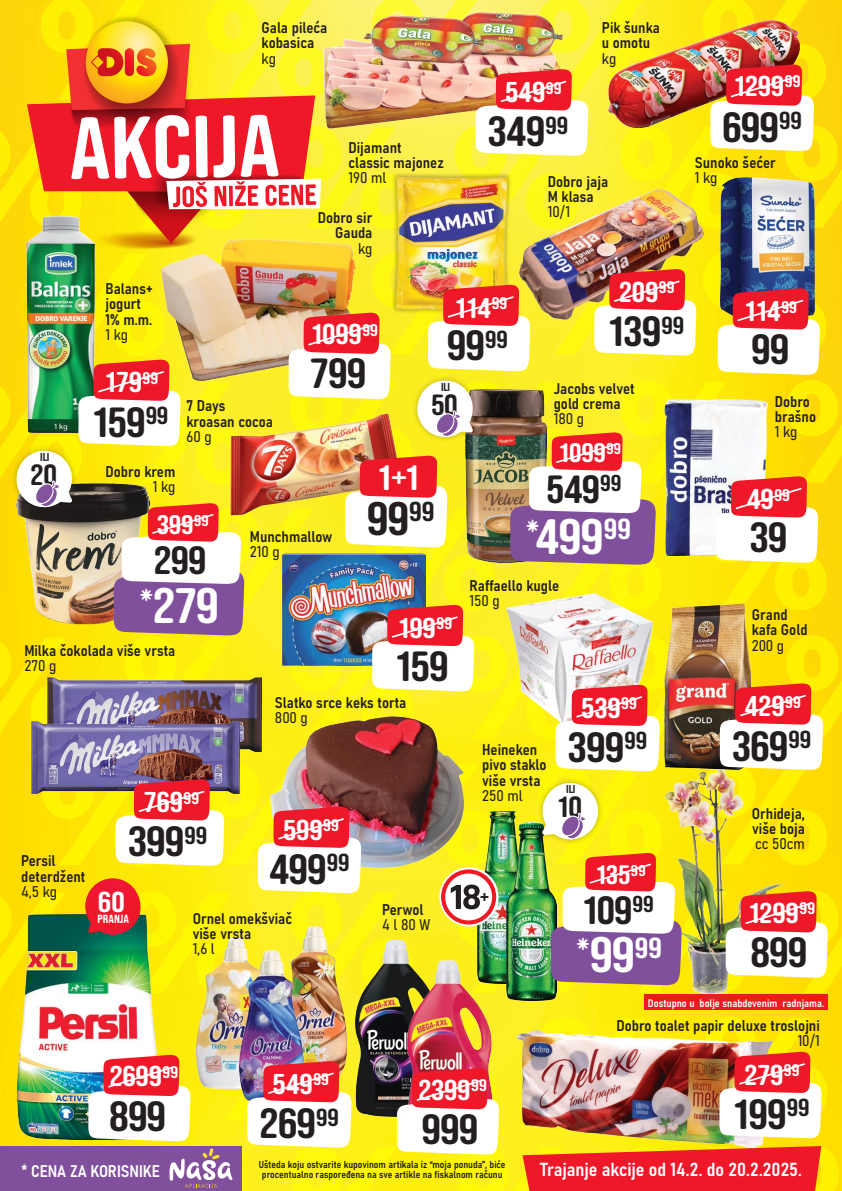
<style>
.page{position:relative;width:842px;height:1191px;background:#fff}
.page>*{position:absolute;margin:0;border:0;box-sizing:border-box;transform-origin:0 0}
.t1{font:44.2px "Berk";letter-spacing:-.03em;color:#fff}
.t2{font:41.7px "Berk";color:#241f1f}
.t3{font:37.5px "Berk";letter-spacing:-.03em;color:#241f1f}
.t4{font:35px "Berk";letter-spacing:-.025em;color:#241f1f}
.t5{font:31.5px "Berk";color:#fff}
.t6{font:26px "Berk";color:#241f1f}
.t7{font:25.6px "Berk";color:#fff}
.t8{font:25.5px "Berk";letter-spacing:-.01em;color:#fff}
.t9{font:23.8px "Berk";letter-spacing:-.015em;color:#fff}
.t10{font:18.7px "Bahnschrift";letter-spacing:-.005em;color:#fff}
.t11{font:16.6px "Bahnschrift";color:#fff}
.t12{font:15.3px/15.3px "Bahnschrift";color:#241f1f}
.t13{font:10.7px "Bahnschrift";color:#fff}
.t14{font:10.5px "Berk";color:#fff}
.t15{font:10.2px "Berk";letter-spacing:-.03em;color:#232727}
.t16{font:10px "Bahnschrift";color:#241f1f}
</style>
<div class="page">
<img style="left:18px;top:997px;width:141px;height:19px">
<img style="left:356px;top:997px;width:52px;height:19px">
<img style="left:408px;top:997px;width:84px;height:19px">
<img style="left:197px;top:997px;width:42px;height:19px">
<img style="left:303px;top:997px;width:43px;height:19px">
<img style="left:239px;top:997px;width:64px;height:19px">
<img style="left:0;top:1016px;width:842px;height:175px">
<div style="left:644px;top:994px;width:184px;height:16px;background:#ef1923"></div>
<img style="left:0;top:0;width:842px;height:997px">
<p class="t15" style="left:40px;top:450px;width:11px">ILI</p>
<h3 class="t6" style="left:30px;top:458px;width:28px">20</h3>
<p class="t12" style="left:106px;top:280px;width:49px">Balans+ jogurt<br>1% m.m.<br>1 kg</p>
<h3 class="t8" style="left:104px;top:366px;width:56px">179<sup>99</sup></h3>
<h3 class="t3" style="left:90px;top:398px;width:79px">159<sup>99</sup></h3>
<p class="t12" style="left:262px;top:19px;width:67px">Gala pileća kobasica kg</p>
<p class="t12" style="left:349px;top:138px;width:97px">Dijamant classic majonez<br>190 ml</p>
<p class="t12" style="left:318px;top:209px;width:56px;text-align:right">Dobro sir<br>Gauda kg</p>
<h3 class="t8" style="left:505px;top:76px;width:58px">549<sup>99</sup></h3>
<h3 class="t3" style="left:488px;top:108px;width:82px">349<sup>99</sup></h3>
<p class="t12" style="left:602px;top:19px;width:60px">Pik šunka u omotu kg</p>
<p class="t12" style="left:548px;top:173px;width:62px">Dobro jaja<br>M klasa<br>10/1</p>
<p class="t12" style="left:186px;top:397px;width:88px">7 Days kroasan cocoa<br>60 g</p>
<h3 class="t8" style="left:310px;top:318px;width:69px">1099<sup>99</sup></h3>
<h3 class="t3" style="left:310px;top:350px;width:58px">799</h3>
<h3 class="t8" style="left:454px;top:291px;width:55px">114<sup>99</sup></h3>
<h3 class="t3" style="left:447px;top:322px;width:63px">99<sup>99</sup></h3>
<p class="t15" style="left:441px;top:380px;width:11px">ILI</p>
<h3 class="t6" style="left:431px;top:388px;width:28px">50</h3>
<h3 class="t8" style="left:619px;top:276px;width:57px">209<sup>99</sup></h3>
<h3 class="t3" style="left:606px;top:308px;width:80px">139<sup>99</sup></h3>
<p class="t12" style="left:554px;top:379px;width:83px">Jacobs velvet gold crema<br>180 g</p>
<h3 class="t9" style="left:558px;top:437px;width:65px">1099<sup>99</sup></h3>
<h3 class="t5" style="left:376px;top:458px;width:46px">1+1</h3>
<p class="t12" style="left:106px;top:462px;width:71px;text-align:right">Dobro krem<br>1 kg</p>
<h3 class="t4" style="left:546px;top:467px;width:77px">549<sup>99</sup></h3>
<h2 class="t2" style="left:367px;top:492px;width:69px">99<sup>99</sup></h2>
<h3 class="t9" style="left:157px;top:509px;width:54px">399<sup>99</sup></h3>
<h1 class="t1" style="left:526px;top:508px;width:106px">*499<sup>99</sup></h1>
<p class="t12" style="left:250px;top:527px;width:84px">Munchmallow<br>210 g</p>
<h3 class="t4" style="left:153px;top:538px;width:55px">299</h3>
<h1 class="t1" style="left:140px;top:577px;width:81px">*279</h1>
<h3 class="t8" style="left:397px;top:611px;width:56px">199<sup>99</sup></h3>
<p class="t12" style="left:470px;top:577px;width:91px">Raffaello kugle<br>150 g</p>
<p class="t12" style="left:24px;top:641px;width:153px">Milka čokolada više vrsta<br>270 g</p>
<h3 class="t8" style="left:144px;top:786px;width:57px">769<sup>99</sup></h3>
<h3 class="t3" style="left:394px;top:642px;width:57px">159</h3>
<p class="t12" style="left:275px;top:694px;width:133px">Slatko srce keks torta<br>800 g</p>
<p class="t12" style="left:21px;top:852px;width:66px">Persil deterdžent<br>4,5 kg</p>
<h3 class="t3" style="left:128px;top:818px;width:81px">399<sup>99</sup></h3>
<h3 class="t8" style="left:283px;top:813px;width:57px">599<sup>99</sup></h3>
<h3 class="t3" style="left:269px;top:845px;width:82px">499<sup>99</sup></h3>
<h3 class="t7" style="left:98px;top:885px;width:28px">60</h3>
<p class="t14" style="left:98px;top:912px;width:33px">PRANJA</p>
<p class="t12" style="left:193px;top:909px;width:101px">Ornel omekšviač više vrsta<br>1,6 l</p>
<p class="t12" style="left:382px;top:900px;width:50px">Perwol<br>4 l 80 W</p>
<p class="t12" style="left:482px;top:741px;width:66px">Heineken pivo staklo više vrsta<br>250 ml</p>
<h3 class="t8" style="left:581px;top:691px;width:57px">539<sup>99</sup></h3>
<h3 class="t3" style="left:568px;top:723px;width:81px">399<sup>99</sup></h3>
<p class="t15" style="left:566px;top:782px;width:11px">ILI</p>
<h3 class="t6" style="left:556px;top:790px;width:27px">10</h3>
<h3 class="t9" style="left:595px;top:859px;width:52px">135<sup>99</sup></h3>
<h3 class="t4" style="left:581px;top:887px;width:74px">109<sup>99</sup></h3>
<h1 class="t1" style="left:576px;top:927px;width:87px">*99<sup>99</sup></h1>
<h3 class="t8" style="left:733px;top:70px;width:69px">1299<sup>99</sup></h3>
<h3 class="t3" style="left:722px;top:103px;width:81px">699<sup>99</sup></h3>
<p class="t12" style="left:695px;top:154px;width:82px">Sunoko šećer<br>1 kg</p>
<h3 class="t8" style="left:743px;top:295px;width:55px">114<sup>99</sup></h3>
<h3 class="t3" style="left:751px;top:326px;width:40px">99</h3>
<p class="t12" style="left:775px;top:393px;width:43px">Dobro brašno<br>1 kg</p>
<h3 class="t8" style="left:747px;top:483px;width:45px">49<sup>99</sup></h3>
<h3 class="t3" style="left:749px;top:513px;width:40px">39</h3>
<p class="t12" style="left:752px;top:606px;width:57px">Grand kafa Gold<br>200 g</p>
<h3 class="t8" style="left:745px;top:690px;width:58px">429<sup>99</sup></h3>
<h3 class="t3" style="left:732px;top:722px;width:81px">369<sup>99</sup></h3>
<p class="t12" style="left:752px;top:804px;width:55px;text-align:justify">Orhideja, više boja cc 50cm</p>
<h3 class="t8" style="left:747px;top:896px;width:69px">1299<sup>99</sup></h3>
<h3 class="t3" style="left:750px;top:928px;width:59px">899</h3>
<p class="t13" style="left:648px;top:994px;width:178px">Dostupno u bolje snabdevenim radnjama.</p>
<h3 class="t8" style="left:109px;top:1060px;width:70px">2699<sup>99</sup></h3>
<h3 class="t3" style="left:109px;top:1092px;width:59px">899</h3>
<h3 class="t8" style="left:273px;top:1067px;width:58px">549<sup>99</sup></h3>
<h3 class="t3" style="left:259px;top:1099px;width:81px">269<sup>99</sup></h3>
<h3 class="t8" style="left:418px;top:1073px;width:70px">2399<sup>99</sup></h3>
<h3 class="t3" style="left:422px;top:1105px;width:58px">999</h3>
<p class="t16" style="left:259px;top:1156px;width:248px">Ušteda koju ostvarite kupovinom artikala iz “moja ponuda”, biće</p>
<p class="t11" style="left:22px;top:1158px;width:140px">* CENA ZA KORISNIKE</p>
<p class="t16" style="left:262px;top:1166px;width:242px">procentualno raspoređena na sve artikle na fiskalnom računu</p>
<p class="t12" style="left:616px;top:1016px;width:205px;text-align:right">Dobro toalet papir deluxe troslojni<br>10/1</p>
<h3 class="t8" style="left:744px;top:1058px;width:57px">279<sup>99</sup></h3>
<h3 class="t3" style="left:731px;top:1090px;width:80px">199<sup>99</sup></h3>
<p class="t10" style="left:540px;top:1155px;width:263px">Trajanje akcije od 14.2. do 20.2.2025.</p>
</div>
